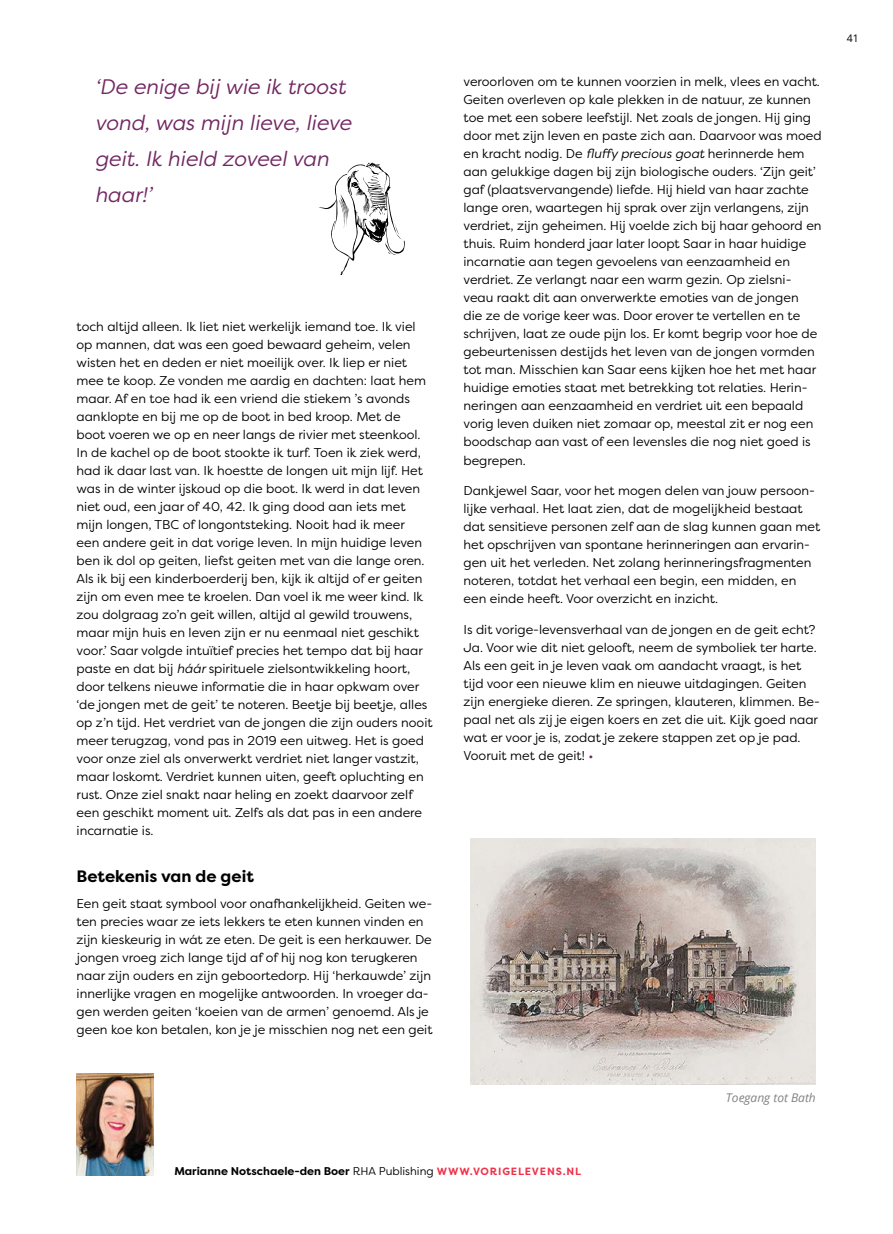
<style>
.page{position:relative;width:893px;height:1234px;background:#fff}
.page>*{position:absolute;margin:0;border:0;box-sizing:border-box;transform-origin:0 0}
.t1{font:italic 21px/36px "Filson Pro";color:#722762}
.t2{font:700 16.5px "Filson Pro";color:#000}
.t3{font:12.75px/18px "Filson Pro";color:#000}
.t4{font:italic 12px "Open Sans";color:#808285}
.t5{font:700 11.25px "Filson Pro";color:#000}
.t6{font:10.5px "Open Sans";color:#000}
.s1{font-style:italic}
.s2{color:#722762}
.s3{font-weight:400}
.s4{font-size:10.5px;color:#ee334b}
</style>
<div class="page">
<img style="left:77px;top:1073px;width:76px;height:101px">
<img style="left:470px;top:838px;width:346px;height:245px">
<svg style="left:319px;top:162px;width:86px;height:113px"></svg>
<h1 class="t1" style="left:95px;top:68px;width:258px">‘De enige bij wie ik troost vond, was mijn lieve, lieve geit. Ik hield zoveel van haar!’</h1>
<p class="t3" style="left:77px;top:317px;width:358px">toch altijd alleen. Ik liet niet werkelijk iemand toe. Ik viel op mannen, dat was een goed bewaard geheim, velen wisten het en deden er niet moeilijk over. Ik liep er niet mee te koop. Ze vonden me aardig en dachten: laat hem maar. Af en toe had ik een vriend die stiekem ’s avonds aanklopte en bij me op de boot in bed kroop. Met de<br>boot voeren we op en neer langs de rivier met steenkool.<br>In de kachel op de boot stookte ik turf. Toen ik ziek werd, had ik daar last van. Ik hoestte de longen uit mijn lijf. Het was in de winter ijskoud op die boot. Ik werd in dat leven niet oud, een jaar of 40, 42. Ik ging dood aan iets met mijn longen, TBC of longontsteking. Nooit had ik meer<br>een andere geit in dat vorige leven. In mijn huidige leven ben ik dol op geiten, liefst geiten met van die lange oren.<br>Als ik bij een kinderboerderij ben, kijk ik altijd of er geiten zijn om even mee te kroelen. Dan voel ik me weer kind. Ik zou dolgraag zo’n geit willen, altijd al gewild trouwens, maar mijn huis en leven zijn er nu eenmaal niet geschikt voor.’ Saar volgde intuïtief precies het tempo dat bij haar paste en dat bij <span class="s1">háár</span> spirituele zielsontwikkeling hoort, door telkens nieuwe informatie die in haar opkwam over ‘de jongen met de geit’ te noteren. Beetje bij beetje, alles op z’n tijd. Het verdriet van de jongen die zijn ouders nooit meer terugzag, vond pas in 2019 een uitweg. Het is goed voor onze ziel als onverwerkt verdriet niet langer vastzit, maar loskomt. Verdriet kunnen uiten, geeft opluchting en rust. Onze ziel snakt naar heling en zoekt daarvoor zelf een geschikt moment uit. Zelfs als dat pas in een andere incarnatie is.</p>
<p class="t2" style="left:77px;top:865px;width:179px">Betekenis van de geit</p>
<p class="t3" style="left:77px;top:894px;width:357px">Een geit staat symbool voor onafhankelijkheid. Geiten we&shy;ten precies waar ze iets lekkers te eten kunnen vinden en zijn kieskeurig in wát ze eten. De geit is een herkauwer. De jongen vroeg zich lange tijd af of hij nog kon terugkeren naar zijn ouders en zijn geboortedorp. Hij ‘herkauwde’ zijn innerlijke vragen en mogelijke antwoorden. In vroeger da&shy;gen werden geiten ‘koeien van de armen’ genoemd. Als je geen koe kon betalen, kon je je misschien nog net een geit</p>
<p class="t3" style="left:463px;top:72px;width:360px">veroorloven om te kunnen voorzien in melk, vlees en vacht.<br>Geiten overleven op kale plekken in de natuur, ze kunnen toe met een sobere leefstijl. Net zoals de jongen. Hij ging door met zijn leven en paste zich aan. Daarvoor was moed en kracht nodig. De <span class="s1">fluffy precious goat</span> herinnerde hem aan gelukkige dagen bij zijn biologische ouders. ‘Zijn geit’ gaf (plaatsvervangende) liefde. Hij hield van haar zachte lange oren, waartegen hij sprak over zijn verlangens, zijn verdriet, zijn geheimen. Hij voelde zich bij haar gehoord en thuis. Ruim honderd jaar later loopt Saar in haar huidige incarnatie aan tegen gevoelens van eenzaamheid en verdriet. Ze verlangt naar een warm gezin. Op zielsni&shy;veau raakt dit aan onverwerkte emoties van de jongen<br>die ze de vorige keer was. Door erover te vertellen en te schrijven, laat ze oude pijn los. Er komt begrip voor hoe de gebeurtenissen destijds het leven van de jongen vormden tot man. Misschien kan Saar eens kijken hoe het met haar huidige emoties staat met betrekking tot relaties. Herin&shy;neringen aan eenzaamheid en verdriet uit een bepaald vorig leven duiken niet zomaar op, meestal zit er nog een boodschap aan vast of een levensles die nog niet goed is begrepen.</p>
<p class="t3" style="left:463px;top:481px;width:358px">Dankjewel Saar, voor het mogen delen van jouw persoon&shy;lijke verhaal. Het laat zien, dat de mogelijkheid bestaat dat sensitieve personen zelf aan de slag kunnen gaan met het opschrijven van spontane herinneringen aan ervarin&shy;gen uit het verleden. Net zolang herinneringsfragmenten noteren, totdat het verhaal een begin, een midden, en een einde heeft. Voor overzicht en inzicht.</p>
<p class="t3" style="left:463px;top:620px;width:358px">Is dit vorige-levensverhaal van de jongen en de geit echt?<br>Ja. Voor wie dit niet gelooft, neem de symboliek ter harte.<br>Als een geit in je leven vaak om aandacht vraagt, is het tijd voor een nieuwe klim en nieuwe uitdagingen. Geiten zijn energieke dieren. Ze springen, klauteren, klimmen. Be&shy;paal net als zij je eigen koers en zet die uit. Kijk goed naar wat er voor je is, zodat je zekere stappen zet op je pad.<br>Vooruit met de geit! <span class="s2">•</span></p>
<p class="t4" style="left:726px;top:1089px;width:91px">Toegang tot Bath</p>
<p class="t5" style="left:174px;top:1163px;width:408px">Marianne Notschaele-den Boer <span class="s3">RHA Publishing</span> <span class="s4">WWW.VORIGELEVENS.NL</span></p>
<p class="t6" style="left:847px;top:31px;width:14px">41</p>
</div>
